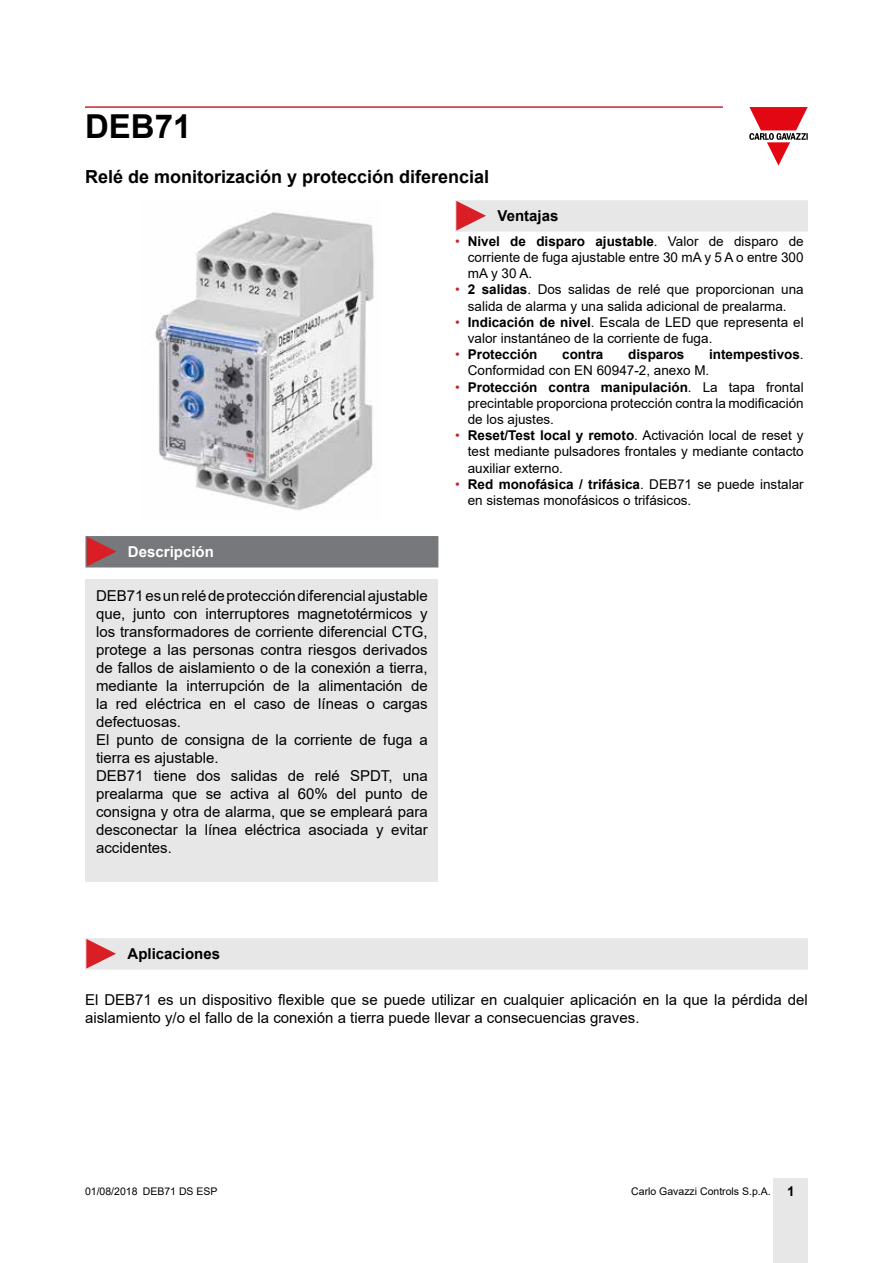
<style>
.page{position:relative;width:893px;height:1263px;background:#fff}
.page>*{position:absolute;margin:0;border:0;box-sizing:border-box;transform-origin:0 0}
.t1{font:700 33px "Arial";color:#000}
.t2{font:700 18px "Arial";color:#000}
.t3{font:15px/18px "Arial";color:#000}
.t4{font:700 15px "Arial";color:#000}
.t5{font:700 15px "Arial";color:#fff}
.t6{font:13.5px/16.2px "Arial";color:#000;text-align:justify}
.t7{font:700 13.5px "Arial";color:#000}
.t8{font:10.5px "Arial";color:#000}
.s1{color:#c42633}
.s2{font-weight:700}
.s3{font-weight:400;color:#c42633}
.s4{font-weight:700;font-size:13.5px}
</style>
<div class="page">
<hr style="left:85px;top:106px;width:638px;height:2px;background:#c42633">
<div style="left:774px;top:1178px;width:34px;height:85px;background:#e7e7e8"></div>
<svg style="left:749px;top:107px;width:59px;height:59px"></svg>
<div style="left:85px;top:579px;width:353px;height:302px;background:#e7e7e8"></div>
<img style="left:155px;top:212px;width:219px;height:299px">
<div style="left:85px;top:536px;width:353px;height:31px;background:#77787b"></div>
<div style="left:455px;top:200px;width:353px;height:32px;background:#e7e7e8"></div>
<div style="left:85px;top:938px;width:723px;height:32px;background:#e7e7e8"></div>
<h1 class="t1" style="left:85px;top:103px;width:108px">DEB71</h1>
<p class="t2" style="left:85px;top:164px;width:406px">Relé de monitorización y protección diferencial</p>
<p class="t5" style="left:128px;top:541px;width:87px">Descripción</p>
<p class="t3" style="left:96px;top:586px;width:333px">DEB71 es un relé de protección diferencial ajustable que, junto con interruptores magnetotérmicos y los transformadores de corriente diferencial CTG, protege a las personas contra riesgos derivados de fallos de aislamiento o de la conexión a tierra, mediante la interrupción de la alimentación de la red eléctrica en el caso de líneas o cargas defectuosas.<br>El punto de consigna de la corriente de fuga a tierra es ajustable.<br>DEB71 tiene dos salidas de relé SPDT, una prealarma que se activa al 60% del punto de consigna y otra de alarma, que se empleará para desconectar la línea eléctrica asociada y evitar accidentes.</p>
<p class="t4" style="left:497px;top:206px;width:62px">Ventajas</p>
<p class="t6" style="left:468px;top:233px;width:337px;text-indent:-13px"><span class="s1">•</span> <span class="s2">Nivel de disparo ajustable</span>. Valor de disparo de corriente de fuga ajustable entre 30 mA y 5 A o entre 300 mA y 30 A.</p>
<p class="t6" style="left:455px;top:281px;width:350px;text-align:center"><span class="s1">•</span> <span class="s2">2 salidas</span>. Dos salidas de relé que proporcionan una salida de alarma y una salida adicional de prealarma.</p>
<p class="t6" style="left:468px;top:314px;width:337px;text-indent:-13px"><span class="s1">•</span> <span class="s2">Indicación de nivel</span>. Escala de LED que representa el valor instantáneo de la corriente de fuga.</p>
<p class="t7" style="left:455px;top:345px;width:84px"><span class="s3">•</span> Protección</p>
<p class="t7" style="left:562px;top:345px;width:43px">contra</p>
<p class="t7" style="left:628px;top:345px;width:58px">disparos</p>
<p class="t6" style="left:468px;top:346px;width:337px;text-indent:241px"><span class="s2">intempestivos</span>.<br>Conformidad con EN 60947-2, anexo M.</p>
<p class="t6" style="left:468px;top:379px;width:337px;text-indent:-13px"><span class="s1">•</span> <span class="s2">Protección contra manipulación</span>. La tapa frontal precintable proporciona protección contra la modificación de los ajustes.</p>
<p class="t6" style="left:468px;top:427px;width:337px;text-indent:-13px"><span class="s1">•</span> <span class="s2">Reset/Test local y remoto</span>. Activación local de reset y test mediante pulsadores frontales y mediante contacto auxiliar externo.</p>
<p class="t6" style="left:468px;top:476px;width:337px;text-indent:-13px"><span class="s1">•</span> <span class="s2">Red monofásica / trifásica</span>. DEB71 se puede instalar en sistemas monofásicos o trifásicos.</p>
<p class="t4" style="left:128px;top:943px;width:94px">Aplicaciones</p>
<p class="t3" style="left:85px;top:990px;width:724px">El DEB71 es un dispositivo flexible que se puede utilizar en cualquier aplicación en la que la pérdida del aislamiento y/o el fallo de la conexión a tierra puede llevar a consecuencias graves.</p>
<p class="t8" style="left:85px;top:1183px;width:134px">01/08/2018 DEB71 DS ESP</p>
<p class="t8" style="left:631px;top:1183px;width:165px">Carlo Gavazzi Controls S.p.A. <span class="s4">1</span></p>
</div>
